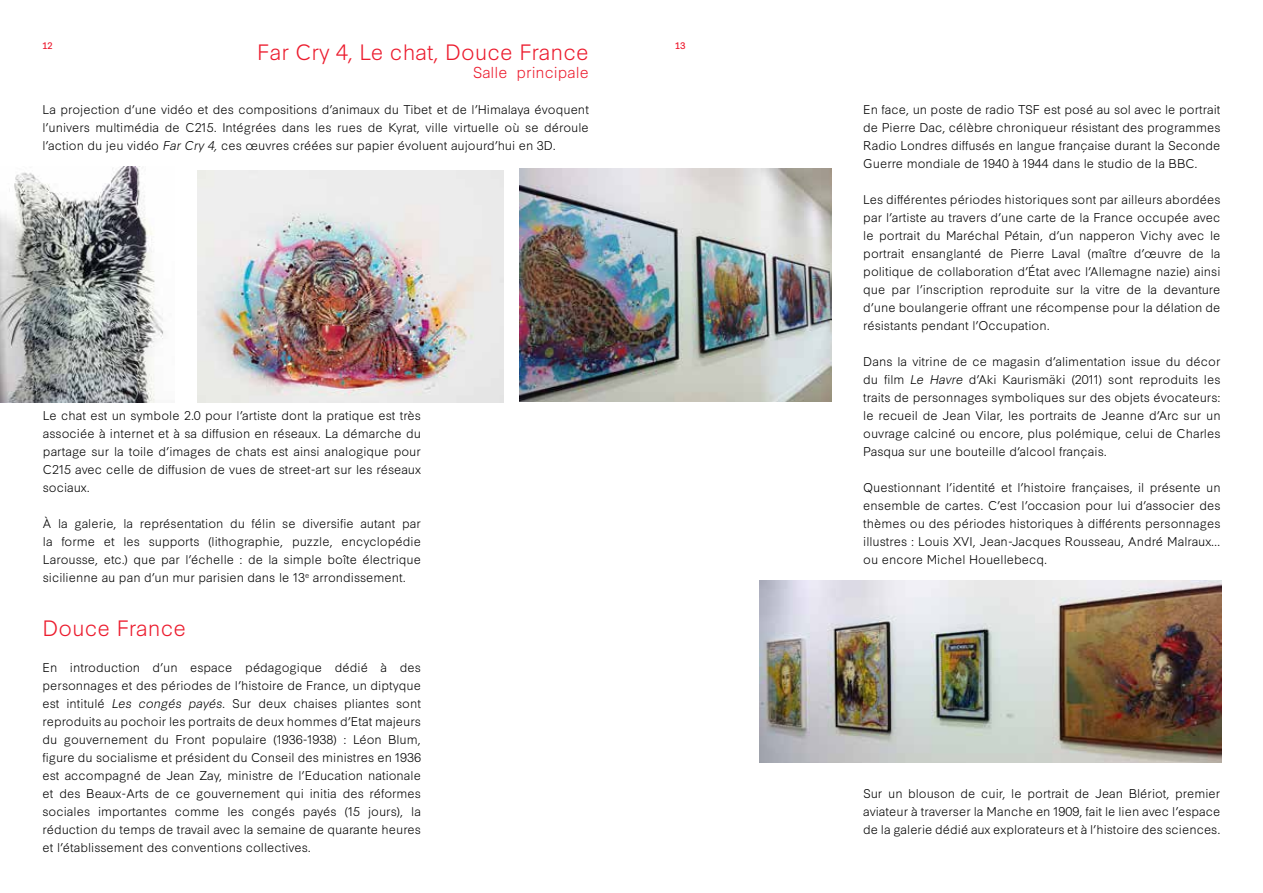
<style>
.page{position:relative;width:1263px;height:893px;background:#fff}
.page>*{position:absolute;margin:0;border:0;box-sizing:border-box;transform-origin:0 0}
.t1{font:300 21px "Synthese";color:#ec1c2e}
.t2{font:300 15px "Synthese";color:#ec1c2e}
.t3{font:300 12px/18px "Synthese";color:#000;text-align:justify}
.t4{font:9px "Synthese";color:#ed1b2f}
.s1{font-style:italic}
</style>
<div class="page">
<img style="left:198px;top:171px;width:306px;height:231px">
<img style="left:519px;top:169px;width:313px;height:233px">
<img style="left:0;top:167px;width:164px;height:236px">
<img style="left:760px;top:581px;width:461px;height:182px">
<p class="t4" style="left:43px;top:40px;width:12px">12</p>
<p class="t4" style="left:675px;top:40px;width:12px">13</p>
<h1 class="t1" style="left:257px;top:39px;width:333px">Far Cry 4, Le chat, Douce France</h1>
<p class="t2" style="left:473px;top:63px;width:117px">Salle principale</p>
<p class="t3" style="left:43px;top:101px;width:548px">La projection d’une vidéo et des compositions d’animaux du Tibet et de l’Himalaya évoquent l’univers multimédia de C215. Intégrées dans les rues de Kyrat, ville virtuelle où se déroule l’action du jeu vidéo <span class="s1">Far Cry 4,</span> ces œuvres créées sur papier évoluent aujourd’hui en 3D.</p>
<p class="t3" style="left:43px;top:407px;width:380px">Le chat est un symbole 2.0 pour l’artiste dont la pratique est très associée à internet et à sa diffusion en réseaux. La démarche du partage sur la toile d’images de chats est ainsi analogique pour C215 avec celle de diffusion de vues de street-art sur les réseaux sociaux.</p>
<p class="t3" style="left:43px;top:515px;width:380px">À la galerie, la représentation du félin se diversifie autant par la forme et les supports (lithographie, puzzle, encyclopédie Larousse, etc.) que par l’échelle : de la simple boîte électrique sicilienne au pan d’un mur parisien dans le 13<sup>e</sup> arrondissement.</p>
<h1 class="t1" style="left:43px;top:615px;width:145px">Douce France</h1>
<p class="t3" style="left:43px;top:659px;width:380px">En introduction d’un espace pédagogique dédié à des personnages et des périodes de l’histoire de France, un diptyque est intitulé <span class="s1">Les congés payés</span>. Sur deux chaises pliantes sont reproduits au pochoir les portraits de deux hommes d’Etat majeurs du gouvernement du Front populaire (1936-1938) : Léon Blum, figure du socialisme et président du Conseil des ministres en 1936 est accompagné de Jean Zay, ministre de l’Education nationale et des Beaux-Arts de ce gouvernement qui initia des réformes sociales importantes comme les congés payés (15 jours), la réduction du temps de travail avec la semaine de quarante heures et l’établissement des conventions collectives.</p>
<p class="t3" style="left:863px;top:101px;width:359px">En face, un poste de radio TSF est posé au sol avec le portrait de Pierre Dac, célèbre chroniqueur résistant des programmes Radio Londres diffusés en langue française durant la Seconde Guerre mondiale de 1940 à 1944 dans le studio de la BBC.</p>
<p class="t3" style="left:863px;top:191px;width:359px">Les différentes périodes historiques sont par ailleurs abordées par l’artiste au travers d’une carte de la France occupée avec le portrait du Maréchal Pétain, d’un napperon Vichy avec le portrait ensanglanté de Pierre Laval (maître d’œuvre de la politique de collaboration d’État avec l’Allemagne nazie) ainsi que par l’inscription reproduite sur la vitre de la devanture d’une boulangerie offrant une récompense pour la délation de résistants pendant l’Occupation.</p>
<p class="t3" style="left:863px;top:353px;width:359px">Dans la vitrine de ce magasin d’alimentation issue du décor du film <span class="s1">Le Havre</span> d’Aki Kaurismäki (2011) sont reproduits les traits de personnages symboliques sur des objets évocateurs: le recueil de Jean Vilar, les portraits de Jeanne d’Arc sur un ouvrage calciné ou encore, plus polémique, celui de Charles Pasqua sur une bouteille d’alcool français.</p>
<p class="t3" style="left:863px;top:479px;width:359px">Questionnant l’identité et l’histoire françaises, il présente un ensemble de cartes. C’est l’occasion pour lui d’associer des thèmes ou des périodes historiques à différents personnages illustres : Louis XVI, Jean-Jacques Rousseau, André Malraux… ou encore Michel Houellebecq.</p>
<p class="t3" style="left:863px;top:785px;width:359px">Sur un blouson de cuir, le portrait de Jean Blériot, premier aviateur à traverser la Manche en 1909, fait le lien avec l’espace de la galerie dédié aux explorateurs et à l’histoire des sciences.</p>
</div>
